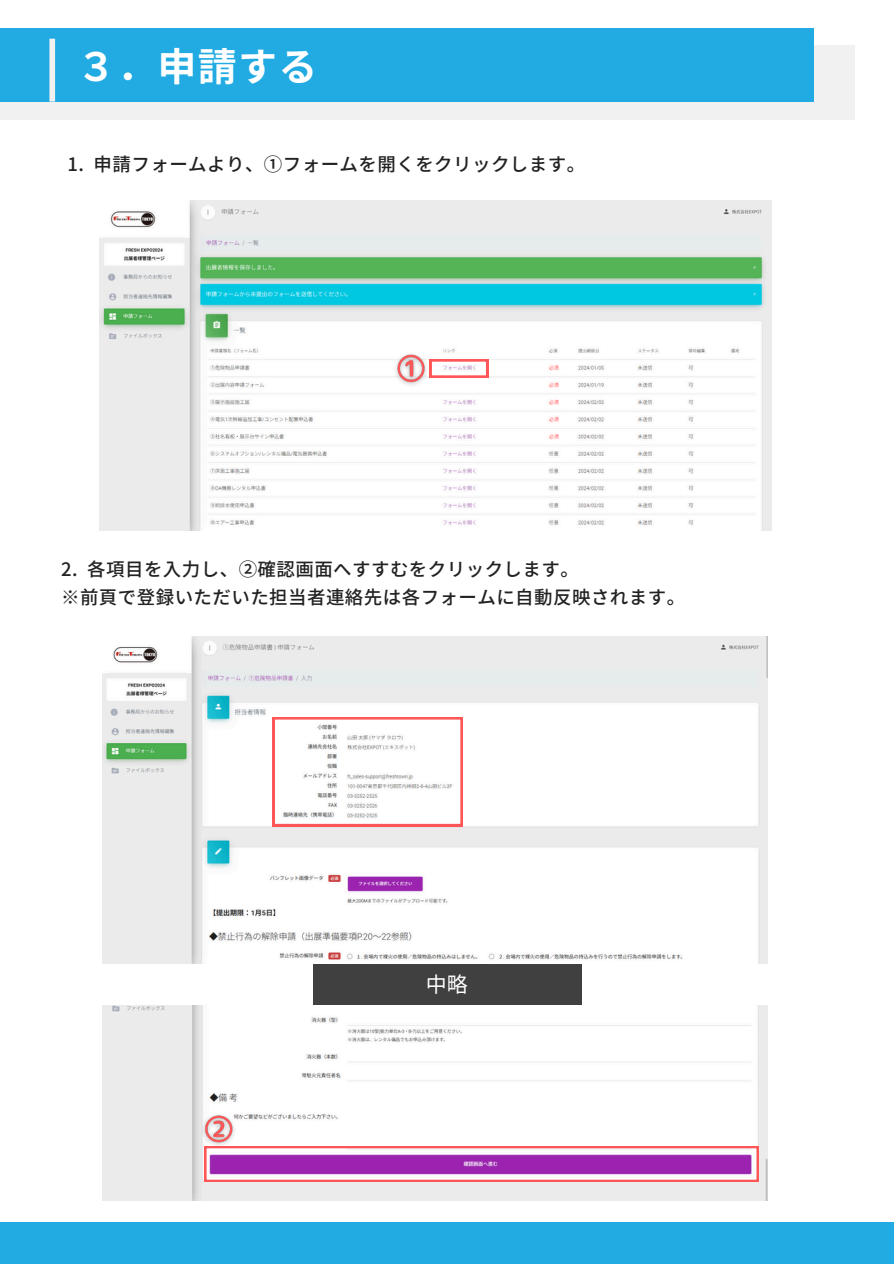
<style>
.page{position:relative;width:894px;height:1264px;background:#fff}
.page>*{position:absolute;margin:0;border:0;box-sizing:border-box;transform-origin:0 0}
.t1{font:700 39px "Noto Sans JP";color:#fff}
.t2{font:21px "Noto Sans CJ Ksc";color:#fff}
.t3{font:500 18.45px "Noto Sans JP";letter-spacing:.025em;color:#222}
</style>
<div class="page">
<div style="left:0;top:1222px;width:893px;height:41px;background:#22abe3"></div>
<div style="left:0;top:45px;width:854px;height:75px;background:#f1f1f1"></div>
<div style="left:0;top:28px;width:813px;height:73px;background:#22abe3"></div>
<div style="left:49px;top:39px;width:6px;height:63px;background:#f1f1f1"></div>
<div style="left:313px;top:963px;width:268px;height:42px;background:#404040"></div>
<img style="left:99px;top:201px;width:672px;height:329px">
<svg style="left:433px;top:359px;width:55px;height:18px"></svg>
<img style="left:103px;top:636px;width:664px;height:327px">
<svg style="left:273px;top:717px;width:189px;height:109px"></svg>
<img style="left:103px;top:1005px;width:664px;height:195px">
<img style="left:390px;top:348px;width:43px;height:44px">
<img style="left:197px;top:1108px;width:44px;height:44px">
<svg style="left:204px;top:1146px;width:554px;height:35px"></svg>
<p class="t1" style="left:77px;top:36px;width:242px">３．申請する</p>
<p class="t3" style="left:67px;top:150px;width:519px">1. 申請フォームより、①フォームを開くをクリックします。</p>
<p class="t3" style="left:61px;top:554px;width:519px">2. 各項目を入力し、②確認画面へすすむをクリックします。</p>
<p class="t3" style="left:61px;top:582px;width:625px">※前頁で登録いただいた担当者連絡先は各フォームに自動反映されます。</p>
<h1 class="t2" style="left:426px;top:967px;width:41px">中略</h1>
</div>
